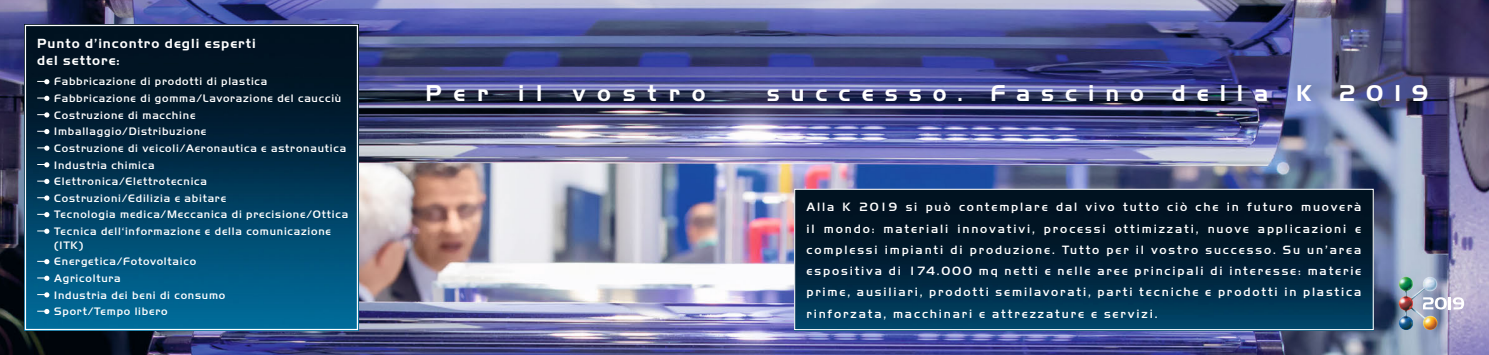
<style>
.page{position:relative;width:1489px;height:355px;background:#fff}
.page>*{position:absolute;margin:0;border:0;box-sizing:border-box;transform-origin:0 0}
.t1{font:700 23.75px "Handel Got D";letter-spacing:.46em;color:#fff}
.t2{font:700 13.75px/16.2px "Handel Got D";letter-spacing:.07em;color:#fff}
.t3{font:500 12.5px/21.2px "Handel Gothic D";letter-spacing:.15em;color:#fff;text-align:justify}
.t4{font:500 11.25px/16.6px "Handel Gothic D";letter-spacing:.07em;color:#fff}
</style>
<div class="page">
<img style="left:0;top:0;width:1488px;height:354px">
<img style="left:27px;top:27px;width:329px;height:301px">
<div style="left:25px;top:25px;width:333px;height:305px;border:1px solid #fff"></div>
<svg style="left:37px;top:79px;width:12px;height:5px"></svg>
<svg style="left:37px;top:96px;width:12px;height:5px"></svg>
<svg style="left:37px;top:112px;width:12px;height:5px"></svg>
<svg style="left:37px;top:129px;width:12px;height:5px"></svg>
<svg style="left:37px;top:145px;width:12px;height:5px"></svg>
<svg style="left:37px;top:162px;width:12px;height:5px"></svg>
<svg style="left:37px;top:178px;width:12px;height:6px"></svg>
<svg style="left:37px;top:195px;width:12px;height:5px"></svg>
<svg style="left:37px;top:212px;width:12px;height:5px"></svg>
<svg style="left:37px;top:228px;width:12px;height:5px"></svg>
<svg style="left:37px;top:259px;width:12px;height:5px"></svg>
<svg style="left:37px;top:275px;width:12px;height:5px"></svg>
<svg style="left:37px;top:292px;width:12px;height:5px"></svg>
<svg style="left:37px;top:308px;width:12px;height:5px"></svg>
<img style="left:796px;top:190px;width:575px;height:138px">
<div style="left:794px;top:188px;width:579px;height:142px;border:1px solid #fff"></div>
<svg style="left:1437px;top:297px;width:26px;height:12px"></svg>
<img style="left:1398px;top:276px;width:39px;height:53px">
<p class="t2" style="left:37px;top:35px;width:220px">Punto d’incontro degli esperti del settore:</p>
<p class="t4" style="left:54px;top:73px;width:295px">Fabbricazione di prodotti di plastica Fabbricazione di gomma/Lavorazione del caucciù Costruzione di macchine Imballaggio/Distribuzione<br>Costruzione di veicoli/Aeronautica e astronautica Industria chimica<br>Elettronica/Elettrotecnica<br>Costruzioni/Edilizia e abitare<br>Tecnologia medica/Meccanica di precisione/Ottica Tecnica dell‘informazione e della comunicazione</p>
<p class="t4" style="left:54px;top:236px;width:173px">(ITK)<br>Energetica/Fotovoltaico<br>Agricoltura<br>Industria dei beni di consumo<br>Sport/Tempo libero</p>
<h1 class="t1" style="left:425px;top:79px;width:119px">Per il</h1>
<h1 class="t1" style="left:572px;top:79px;width:135px">vostro</h1>
<h1 class="t1" style="left:766px;top:79px;width:663px">successo. Fascino della K 2019</h1>
<p class="t3" style="left:806px;top:196px;width:556px">Alla K 2019 si può contemplare dal vivo tutto ciò che in futuro muoverà il mondo: materiali innovativi, processi ottimizzati, nuove applicazioni e complessi impianti di produzione. Tutto per il vostro successo. Su un’area espositiva di 174.000 mq netti e nelle aree principali di interesse: materie prime, ausiliari, prodotti semilavorati, parti tecniche e prodotti in plastica rinforzata, macchinari e attrezzature e servizi.</p>
</div>
